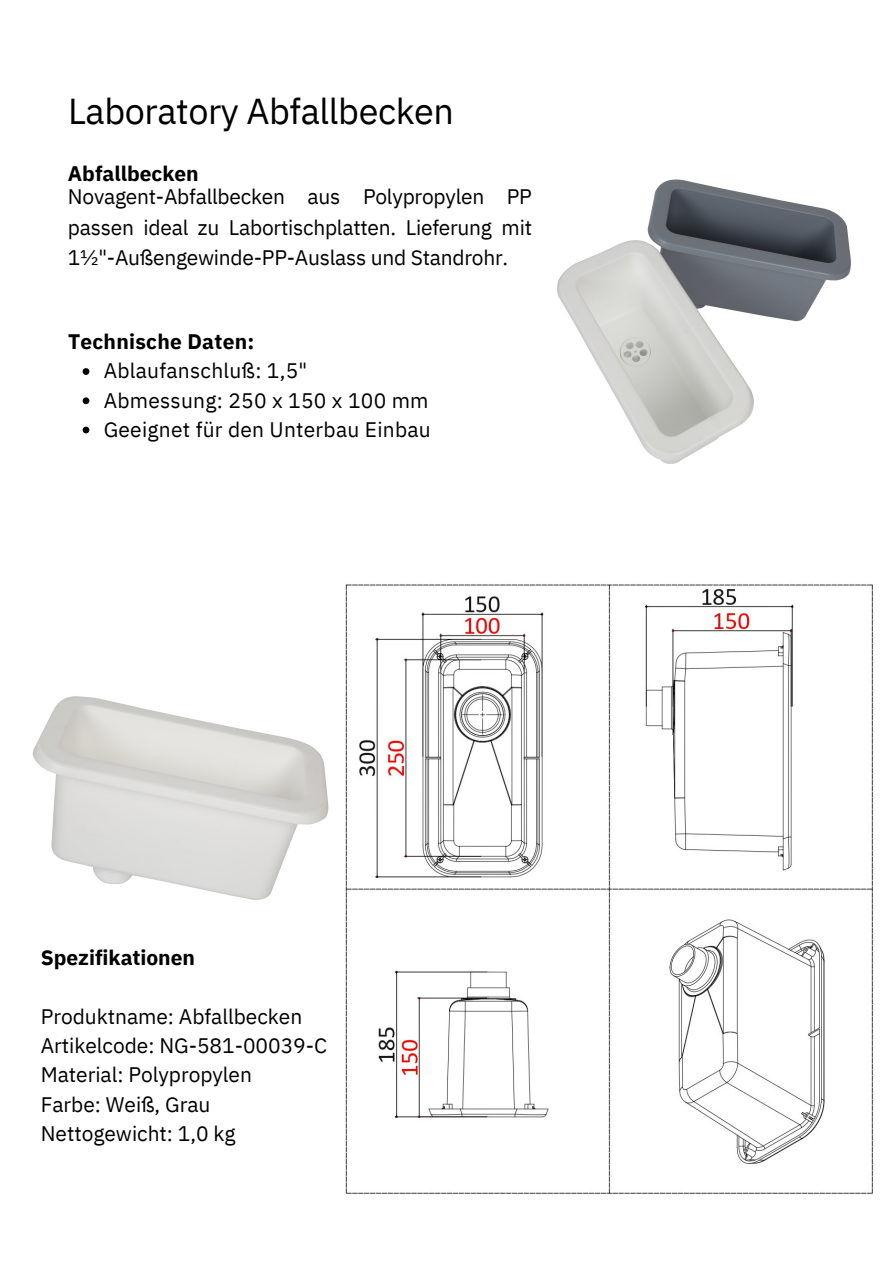
<style>
.page{position:relative;width:893px;height:1264px;background:#fff}
.page>*{position:absolute;margin:0;border:0;box-sizing:border-box;transform-origin:0 0}
.t1{font:36px "IBM Plex Sans";letter-spacing:-.01em;color:#000}
.t2{font:21px/30.3px "IBM Plex Sans";color:#000;text-align:justify}
.t3{font:700 21px "IBM Plex Sans";color:#000}
</style>
<div class="page">
<img style="left:557px;top:179px;width:294px;height:285px">
<img style="left:32px;top:696px;width:297px;height:204px">
<img style="left:345px;top:584px;width:528px;height:610px">
<svg style="left:83px;top:368px;width:6px;height:7px"></svg>
<svg style="left:83px;top:397px;width:6px;height:7px"></svg>
<svg style="left:83px;top:426px;width:6px;height:7px"></svg>
<p class="t1" style="left:68px;top:87px;width:387px">Laboratory Abfallbecken</p>
<p class="t3" style="left:68px;top:159px;width:132px">Abfallbecken</p>
<p class="t2" style="left:68px;top:181px;width:465px">Novagent-Abfallbecken aus Polypropylen PP passen ideal zu Labortischplatten. Lieferung mit 1½"-Außengewinde-PP-Auslass und Standrohr.</p>
<p class="t3" style="left:68px;top:327px;width:188px">Technische Daten:</p>
<p class="t2" style="left:104px;top:355px;width:205px">Ablaufanschluß: 1,5"</p>
<p class="t2" style="left:104px;top:384px;width:326px">Abmessung: 250 x 150 x 100 mm</p>
<p class="t2" style="left:104px;top:414px;width:328px">Geeignet für den Unterbau Einbau</p>
<p class="t3" style="left:41px;top:943px;width:156px">Spezifikationen</p>
<p class="t2" style="left:41px;top:1000px;width:263px">Produktname: Abfallbecken</p>
<p class="t2" style="left:41px;top:1030px;width:288px">Artikelcode: NG-581-00039-C</p>
<p class="t2" style="left:41px;top:1059px;width:213px">Material: Polypropylen</p>
<p class="t2" style="left:41px;top:1088px;width:171px">Farbe: Weiß, Grau</p>
<p class="t2" style="left:41px;top:1117px;width:196px">Nettogewicht: 1,0 kg</p>
</div>
